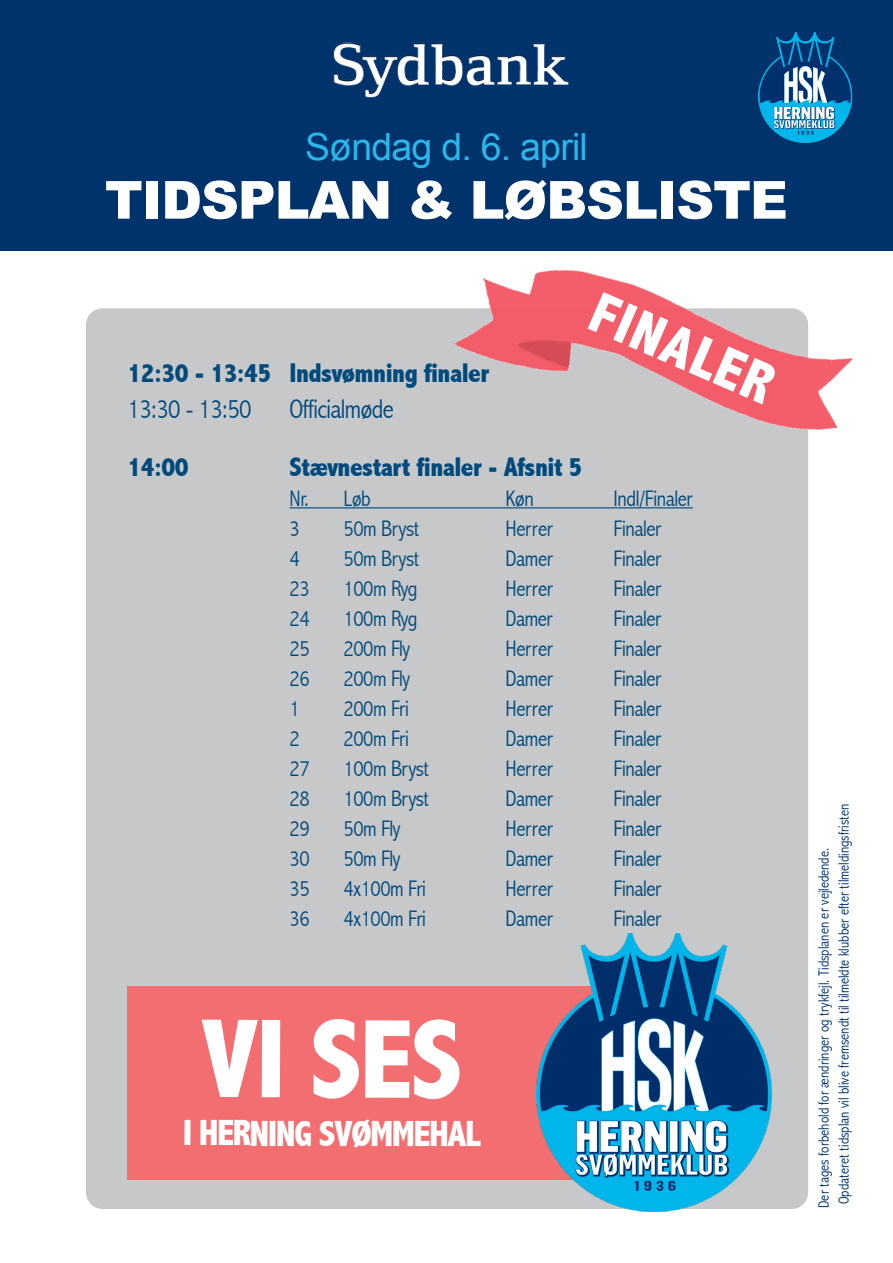
<style>
.page{position:relative;width:893px;height:1263px;background:#fff}
.page>*{position:absolute;margin:0;border:0;box-sizing:border-box;transform-origin:0 0}
.t1{font:800 condensed 113.4px "Abadi";color:#fff}
.t2{font:800 condensed 58.2px "Abadi";color:#fff}
.t3{font:900 52.5px "Arial";letter-spacing:-.02em;color:#fff}
.t4{font:37.5px "Arial";letter-spacing:-.02em;color:#2bb7ea}
.t5{font:800 condensed 36.6px "Abadi";letter-spacing:-.045em;color:#fff}
.t6{font:800 condensed 27.15px "Abadi";letter-spacing:-.02em;color:#00497b}
.t7{font:300 condensed 27.15px "Abadi";letter-spacing:-.02em;color:#00497b}
.t8{font:300 condensed 22.5px "Abadi";letter-spacing:-.02em;color:#00497b}
.t9{font:300 condensed 15px "Abadi";color:#00336c}
</style>
<div class="page">
<div style="left:0;top:0;width:893px;height:251px;background:#00336c"></div>
<img style="left:333px;top:42px;width:236px;height:56px">
<img style="left:758px;top:32px;width:95px;height:111px">
<div style="left:86px;top:308px;width:722px;height:901px;background:#c7c8ca;border-radius:17px"></div>
<hr style="left:290px;top:507px;width:403px;height:1px;background:#00497b">
<img style="left:451px;top:270px;width:402px;height:160px">
<div style="left:128px;top:986px;width:536px;height:194px;background:#f26e70"></div>
<img style="left:537px;top:933px;width:236px;height:278px">
<p class="t4" style="left:305px;top:122px;width:284px">Søndag d. 6. april</p>
<p class="t3" style="left:105px;top:162px;width:684px">TIDSPLAN &amp; LØBSLISTE</p>
<p class="t2" style="left:607px;top:278px;width:196px;rotate:24deg">FINALER</p>
<p class="t6" style="left:128px;top:358px;width:363px">12:30 - 13:45 Indsvømning finaler</p>
<p class="t7" style="left:128px;top:394px;width:126px">13:30 - 13:50</p>
<p class="t7" style="left:290px;top:394px;width:106px">Officialmøde</p>
<p class="t6" style="left:128px;top:451px;width:63px">14:00</p>
<p class="t6" style="left:290px;top:451px;width:294px">Stævnestart finaler - Afsnit 5</p>
<p class="t8" style="left:290px;top:485px;width:83px">Nr. Løb</p>
<p class="t8" style="left:506px;top:485px;width:30px">Køn</p>
<p class="t8" style="left:614px;top:485px;width:81px">Indl/Finaler</p>
<p class="t8" style="left:290px;top:515px;width:12px">3</p>
<p class="t8" style="left:344px;top:515px;width:77px">50m Bryst</p>
<p class="t8" style="left:506px;top:515px;width:49px">Herrer</p>
<p class="t8" style="left:614px;top:515px;width:49px">Finaler</p>
<p class="t8" style="left:290px;top:545px;width:12px">4</p>
<p class="t8" style="left:344px;top:545px;width:77px">50m Bryst</p>
<p class="t8" style="left:506px;top:545px;width:49px">Damer</p>
<p class="t8" style="left:614px;top:545px;width:49px">Finaler</p>
<p class="t8" style="left:290px;top:575px;width:22px">23</p>
<p class="t8" style="left:344px;top:575px;width:75px">100m Ryg</p>
<p class="t8" style="left:506px;top:575px;width:49px">Herrer</p>
<p class="t8" style="left:614px;top:575px;width:49px">Finaler</p>
<p class="t8" style="left:290px;top:605px;width:22px">24</p>
<p class="t8" style="left:344px;top:605px;width:75px">100m Ryg</p>
<p class="t8" style="left:506px;top:605px;width:49px">Damer</p>
<p class="t8" style="left:614px;top:605px;width:49px">Finaler</p>
<p class="t8" style="left:290px;top:635px;width:22px">25</p>
<p class="t8" style="left:344px;top:635px;width:68px">200m Fly</p>
<p class="t8" style="left:506px;top:635px;width:49px">Herrer</p>
<p class="t8" style="left:614px;top:635px;width:49px">Finaler</p>
<p class="t8" style="left:290px;top:665px;width:22px">26</p>
<p class="t8" style="left:344px;top:665px;width:68px">200m Fly</p>
<p class="t8" style="left:506px;top:665px;width:49px">Damer</p>
<p class="t8" style="left:614px;top:665px;width:49px">Finaler</p>
<p class="t8" style="left:290px;top:695px;width:12px">1</p>
<p class="t8" style="left:344px;top:695px;width:67px">200m Fri</p>
<p class="t8" style="left:506px;top:695px;width:49px">Herrer</p>
<p class="t8" style="left:614px;top:695px;width:49px">Finaler</p>
<p class="t8" style="left:290px;top:725px;width:12px">2</p>
<p class="t8" style="left:344px;top:725px;width:67px">200m Fri</p>
<p class="t8" style="left:506px;top:725px;width:49px">Damer</p>
<p class="t8" style="left:614px;top:725px;width:49px">Finaler</p>
<p class="t8" style="left:290px;top:755px;width:22px">27</p>
<p class="t8" style="left:344px;top:755px;width:87px">100m Bryst</p>
<p class="t8" style="left:506px;top:755px;width:49px">Herrer</p>
<p class="t8" style="left:614px;top:755px;width:49px">Finaler</p>
<p class="t8" style="left:290px;top:785px;width:22px">28</p>
<p class="t8" style="left:344px;top:785px;width:87px">100m Bryst</p>
<p class="t8" style="left:506px;top:785px;width:49px">Damer</p>
<p class="t8" style="left:614px;top:785px;width:49px">Finaler</p>
<p class="t8" style="left:290px;top:815px;width:22px">29</p>
<p class="t8" style="left:344px;top:815px;width:58px">50m Fly</p>
<p class="t8" style="left:506px;top:815px;width:49px">Herrer</p>
<p class="t8" style="left:614px;top:815px;width:49px">Finaler</p>
<p class="t8" style="left:290px;top:845px;width:22px">30</p>
<p class="t8" style="left:344px;top:845px;width:58px">50m Fly</p>
<p class="t8" style="left:506px;top:845px;width:49px">Damer</p>
<p class="t8" style="left:614px;top:845px;width:49px">Finaler</p>
<p class="t8" style="left:290px;top:875px;width:22px">35</p>
<p class="t8" style="left:344px;top:875px;width:84px">4x100m Fri</p>
<p class="t8" style="left:506px;top:875px;width:49px">Herrer</p>
<p class="t8" style="left:614px;top:875px;width:49px">Finaler</p>
<p class="t8" style="left:290px;top:905px;width:22px">36</p>
<p class="t8" style="left:344px;top:905px;width:84px">4x100m Fri</p>
<p class="t8" style="left:506px;top:905px;width:49px">Damer</p>
<p class="t8" style="left:614px;top:905px;width:49px">Finaler</p>
<p class="t1" style="left:200px;top:994px;width:264px">VI SES</p>
<p class="t5" style="left:183px;top:1112px;width:299px">I HERNING SVØMMEHAL</p>
<p class="t9" style="left:835px;top:1204px;width:402px;rotate:-90deg">Opdateret tidsplan vil blive fremsendt til tilmeldte klubber efter tilmeldingsfristen</p>
<p class="t9" style="left:815px;top:1208px;width:361px;rotate:-90deg">Der tages forbehold for ændringer og trykfejl. Tidsplanen er vejledende.</p>
</div>
